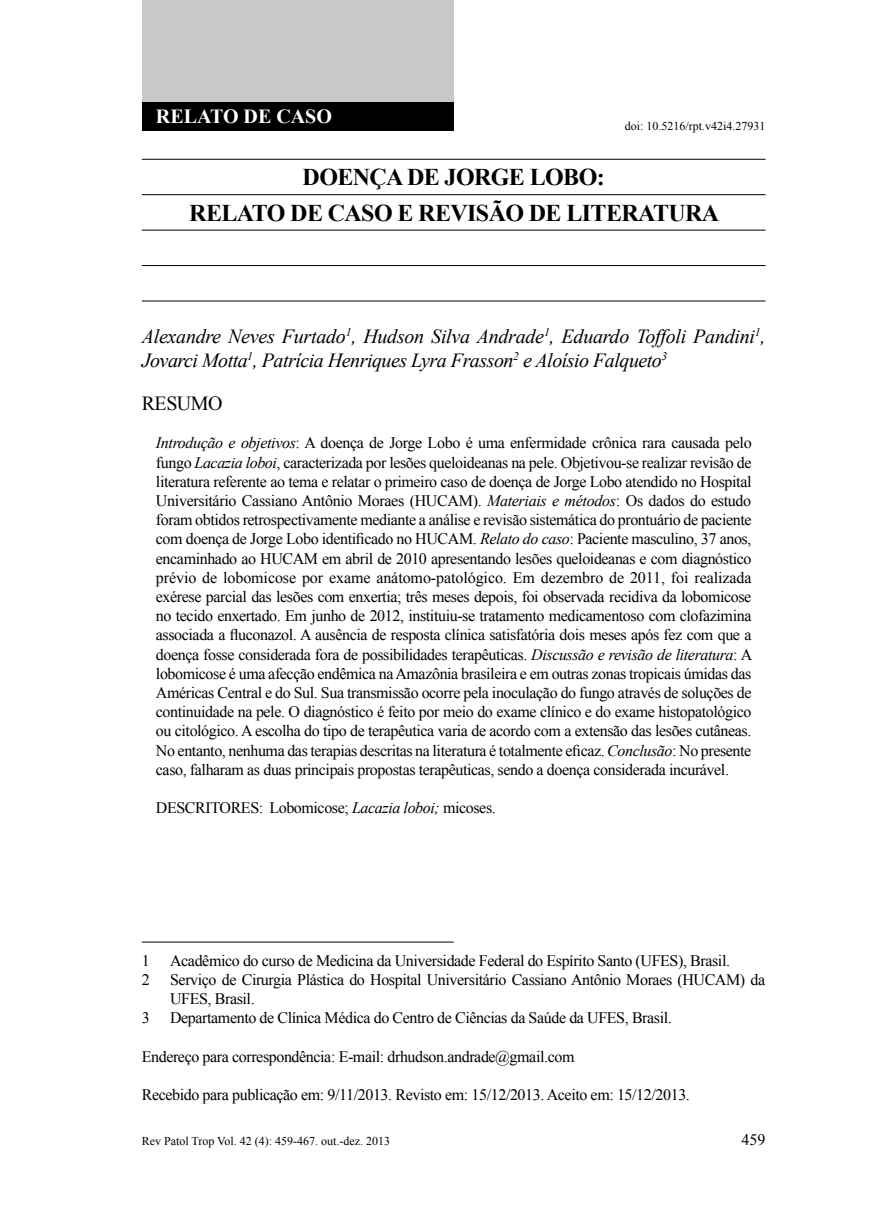
<style>
.page{position:relative;width:879px;height:1219px;background:#fff}
.page>*{position:absolute;margin:0;border:0;box-sizing:border-box;transform-origin:0 0}
.t1{font:700 24px/35.4px "Times New Roman";letter-spacing:-.025em;color:#000;text-align:center}
.t2{font:italic 20px/24px "Times New Roman";letter-spacing:-.025em;color:#000}
.t3{font:700 20px "Times New Roman";color:#fff}
.t4{font:20px "Times New Roman";letter-spacing:-.025em;color:#000}
.t5{font:16px/19.2px "Times New Roman";letter-spacing:-.025em;color:#000;text-align:justify}
.t6{font:12px "Times New Roman";color:#000}
.s1{font-style:italic}
</style>
<div class="page">
<div style="left:142px;top:0;width:312px;height:102px;background:#c7c8ca"></div>
<div style="left:142px;top:102px;width:312px;height:28px;background:#000"></div>
<hr style="left:142px;top:159px;width:623px;height:1px;background:#000">
<hr style="left:142px;top:194px;width:623px;height:1px;background:#000">
<hr style="left:142px;top:230px;width:623px;height:1px;background:#000">
<hr style="left:142px;top:265px;width:623px;height:1px;background:#000">
<hr style="left:142px;top:300px;width:623px;height:1px;background:#000">
<hr style="left:142px;top:942px;width:312px;height:1px;background:#000">
<p class="t3" style="left:156px;top:102px;width:177px">RELATO DE CASO</p>
<p class="t6" style="left:625px;top:118px;width:142px">doi: 10.5216/rpt.v42i4.27931</p>
<h1 class="t1" style="left:189px;top:159px;width:531px">DOENÇA DE JORGE LOBO:<br>RELATO DE CASO E REVISÃO DE LITERATURA</h1>
<p class="t2" style="left:142px;top:324px;width:625px">Alexandre Neves Furtado<sup>1</sup>, Hudson Silva Andrade<sup>1</sup>, Eduardo Toffoli Pandini<sup>1</sup>,<br>Jovarci Motta<sup>1</sup>, Patrícia Henriques Lyra Frasson<sup>2</sup> e Aloísio Falqueto<sup>3</sup></p>
<p class="t4" style="left:142px;top:390px;width:82px">RESUMO</p>
<p class="t5" style="left:156px;top:433px;width:598px"><span class="s1">Introdução e objetivos</span>: A doença de Jorge Lobo é uma enfermidade crônica rara causada pelo fungo <span class="s1">Lacazia loboi</span>, caracterizada por lesões queloideanas na pele. Objetivou-se realizar revisão de literatura referente ao tema e relatar o primeiro caso de doença de Jorge Lobo atendido no Hospital Universitário Cassiano Antônio Moraes (HUCAM). <span class="s1">Materiais e métodos</span>: Os dados do estudo foram obtidos retrospectivamente mediante a análise e revisão sistemática do prontuário de paciente com doença de Jorge Lobo identificado no HUCAM. <span class="s1">Relato do caso</span>: Paciente masculino, 37 anos, encaminhado ao HUCAM em abril de 2010 apresentando lesões queloideanas e com diagnóstico prévio de lobomicose por exame anátomo-patológico. Em dezembro de 2011, foi realizada exérese parcial das lesões com enxertia; três meses depois, foi observada recidiva da lobomicose no tecido enxertado. Em junho de 2012, instituiu-se tratamento medicamentoso com clofazimina associada a fluconazol. A ausência de resposta clínica satisfatória dois meses após fez com que a doença fosse considerada fora de possibilidades terapêuticas. <span class="s1">Discussão e revisão de literatura</span>: A lobomicose é uma afecção endêmica na Amazônia brasileira e em outras zonas tropicais úmidas das Américas Central e do Sul. Sua transmissão ocorre pela inoculação do fungo através de soluções de continuidade na pele. O diagnóstico é feito por meio do exame clínico e do exame histopatológico ou citológico. A escolha do tipo de terapêutica varia de acordo com a extensão das lesões cutâneas.<br>No entanto, nenhuma das terapias descritas na literatura é totalmente eficaz. <span class="s1">Conclusão</span>: No presente caso, falharam as duas principais propostas terapêuticas, sendo a doença considerada incurável.</p>
<p class="t5" style="left:156px;top:798px;width:341px">DESCRITORES: Lobomicose; <span class="s1">Lacazia loboi;</span> micoses.</p>
<p class="t5" style="left:142px;top:950px;width:9px">1</p>
<p class="t5" style="left:170px;top:950px;width:561px">Acadêmico do curso de Medicina da Universidade Federal do Espírito Santo (UFES), Brasil.</p>
<p class="t5" style="left:142px;top:969px;width:9px">2</p>
<p class="t5" style="left:170px;top:969px;width:596px">Serviço de Cirurgia Plástica do Hospital Universitário Cassiano Antônio Moraes (HUCAM) da<br>UFES, Brasil.</p>
<p class="t5" style="left:142px;top:1008px;width:9px">3</p>
<p class="t5" style="left:170px;top:1008px;width:503px">Departamento de Clínica Médica do Centro de Ciências da Saúde da UFES, Brasil.</p>
<p class="t5" style="left:142px;top:1046px;width:434px">Endereço para correspondência: E-mail: drhudson.andrade@gmail.com</p>
<p class="t5" style="left:142px;top:1085px;width:550px">Recebido para publicação em: 9/11/2013. Revisto em: 15/12/2013. Aceito em: 15/12/2013.</p>
<p class="t6" style="left:142px;top:1133px;width:250px">Rev Patol Trop Vol. 42 (4): 459-467. out.-dez. 2013</p>
<p class="t5" style="left:741px;top:1130px;width:25px">459</p>
</div>
